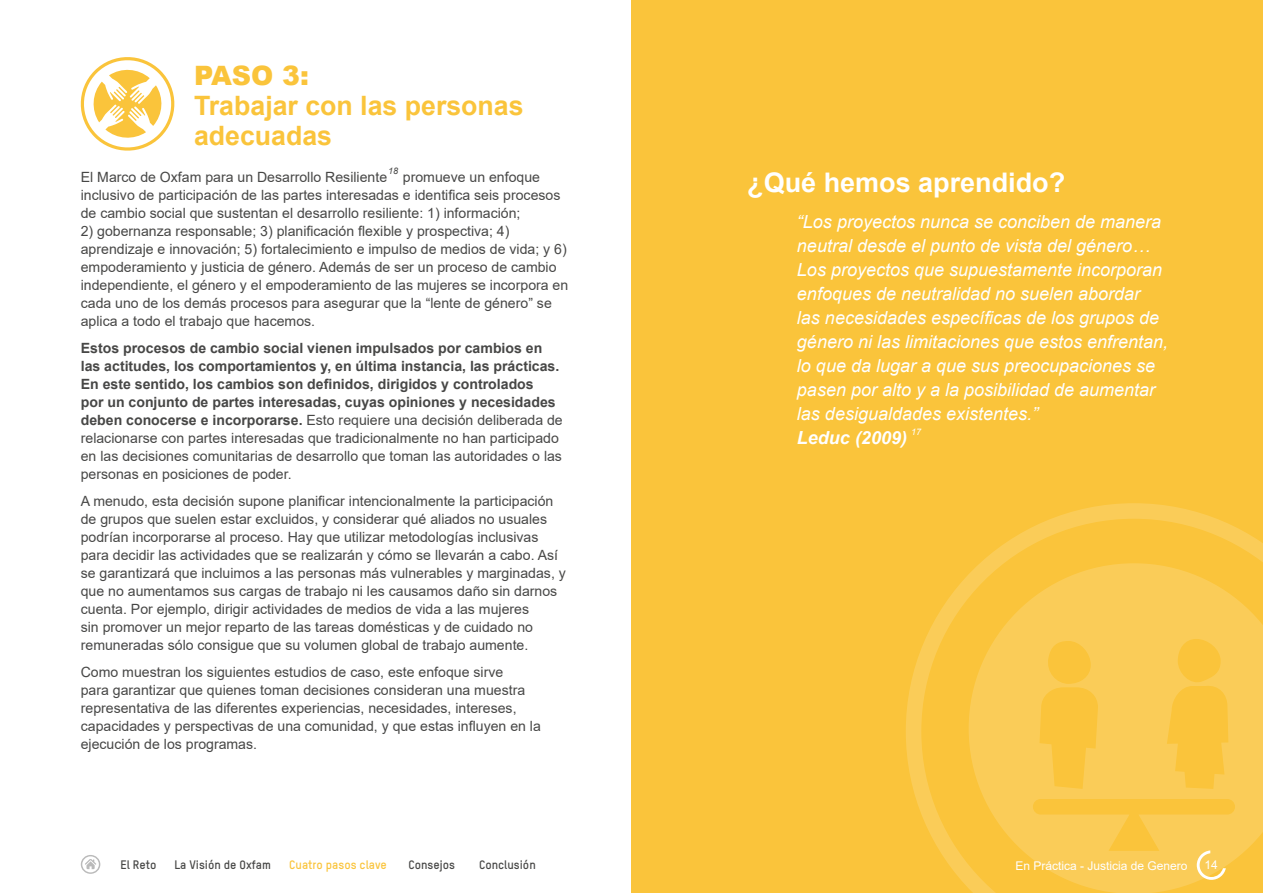
<style>
.page{position:relative;width:1263px;height:893px;background:#fff}
.page>*{position:absolute;margin:0;border:0;box-sizing:border-box;transform-origin:0 0}
.t1{font:700 27px "Arial";color:#fff}
.t2{font:700 26.7px "Arial";color:#fac43b}
.t3{font:900 26.7px "Arial";color:#fac43b}
.Estilo_de_párrafo_1{font:italic 18px/24px "Arial";color:#fff}
.Estilo_de_párrafo_1-2{font:italic 700 18px "Arial";color:#fff}
.Estilo_de_párrafo_1-3{font:14.1px/18px "Arial";color:#474746}
.Estilo_de_párrafo_1-4{font:700 14.1px/18px "Arial";color:#474746}
.t4{font:700 12px "Oxfam TSTARPRO";color:#474746}
.t5{font:12px "Arial";color:#fff}
.t6{font:700 12px "Oxfam TSTARPRO";color:#fac43b}
.Estilo_de_párrafo_1-5{font:italic 9px "Arial";color:#474746}
.Estilo_de_párrafo_1-6{font:italic 9px "Arial";color:#fff}
.s1{font-weight:400}
</style>
<div class="page">
<div style="left:631px;top:0;width:632px;height:893px;background:#fac43b"></div>
<svg style="left:80px;top:57px;width:95px;height:94px"></svg>
<svg style="left:906px;top:503px;width:357px;height:385px"></svg>
<svg style="left:969px;top:563px;width:294px;height:330px;fill:#facc58"></svg>
<svg style="left:1197px;top:850px;width:29px;height:30px"></svg>
<svg style="left:81px;top:855px;width:19px;height:19px"></svg>
<p class="t3" style="left:194px;top:56px;width:116px">PASO 3:</p>
<p class="t2" style="left:194px;top:86px;width:331px">Trabajar con las personas</p>
<p class="t2" style="left:194px;top:116px;width:140px">adecuadas</p>
<p class="Estilo_de_párrafo_1-5" style="left:388px;top:165px;width:12px">18</p>
<p class="Estilo_de_párrafo_1-3" style="left:81px;top:168px;width:481px">El Marco de Oxfam para un Desarrollo Resiliente promueve un enfoque inclusivo de participación de las partes interesadas e identifica seis procesos de cambio social que sustentan el desarrollo resiliente: 1) información;</p>
<p class="Estilo_de_párrafo_1-3" style="left:81px;top:222px;width:489px">2) gobernanza responsable; 3) planificación flexible y prospectiva; 4) aprendizaje e innovación; 5) fortalecimiento e impulso de medios de vida; y 6) empoderamiento y justicia de género. Además de ser un proceso de cambio independiente, el género y el empoderamiento de las mujeres se incorpora en cada uno de los demás procesos para asegurar que la “lente de género” se aplica a todo el trabajo que hacemos.</p>
<p class="Estilo_de_párrafo_1-4" style="left:81px;top:339px;width:483px">Estos procesos de cambio social vienen impulsados por cambios en las actitudes, los comportamientos y, en última instancia, las prácticas.<br>En este sentido, los cambios son definidos, dirigidos y controlados<br>por un conjunto de partes interesadas, cuyas opiniones y necesidades deben conocerse e incorporarse. <span class="s1">Esto requiere una decisión deliberada de relacionarse con partes interesadas que tradicionalmente no han participado en las decisiones comunitarias de desarrollo que toman las autoridades o las personas en posiciones de poder.</span></p>
<p class="Estilo_de_párrafo_1-3" style="left:81px;top:492px;width:487px">A menudo, esta decisión supone planificar intencionalmente la participación de grupos que suelen estar excluidos, y considerar qué aliados no usuales podrían incorporarse al proceso. Hay que utilizar metodologías inclusivas para decidir las actividades que se realizarán y cómo se llevarán a cabo. Así se garantizará que incluimos a las personas más vulnerables y marginadas, y que no aumentamos sus cargas de trabajo ni les causamos daño sin darnos cuenta. Por ejemplo, dirigir actividades de medios de vida a las mujeres<br>sin promover un mejor reparto de las tareas domésticas y de cuidado no remuneradas sólo consigue que su volumen global de trabajo aumente.</p>
<p class="Estilo_de_párrafo_1-3" style="left:81px;top:663px;width:462px">Como muestran los siguientes estudios de caso, este enfoque sirve<br>para garantizar que quienes toman decisiones consideran una muestra representativa de las diferentes experiencias, necesidades, intereses, capacidades y perspectivas de una comunidad, y que estas influyen en la ejecución de los programas.</p>
<p class="t1" style="left:747px;top:163px;width:320px">¿Qué hemos aprendido?</p>
<p class="Estilo_de_párrafo_1" style="left:797px;top:210px;width:373px">“Los proyectos nunca se conciben de manera neutral desde el punto de vista del género… Los proyectos que supuestamente incorporan enfoques de neutralidad no suelen abordar<br>las necesidades específicas de los grupos de género ni las limitaciones que estos enfrentan, lo que da lugar a que sus preocupaciones se pasen por alto y a la posibilidad de aumentar las desigualdades existentes.”</p>
<p class="Estilo_de_párrafo_1-2" style="left:797px;top:426px;width:112px">Leduc (2009)</p>
<p class="Estilo_de_párrafo_1-6" style="left:911px;top:426px;width:12px">17</p>
<p class="t4" style="left:121px;top:855px;width:38px">El Reto</p>
<p class="t4" style="left:174px;top:855px;width:98px">La Visión de Oxfam</p>
<p class="t6" style="left:289px;top:855px;width:99px">Cuatro pasos clave</p>
<p class="t4" style="left:408px;top:855px;width:48px">Consejos</p>
<p class="t4" style="left:479px;top:855px;width:58px">Conclusión</p>
<p class="t5" style="left:1204px;top:857px;width:15px">14</p>
<p class="t5" style="left:1015px;top:858px;width:174px">En Práctica - Justicia de Genero</p>
</div>
